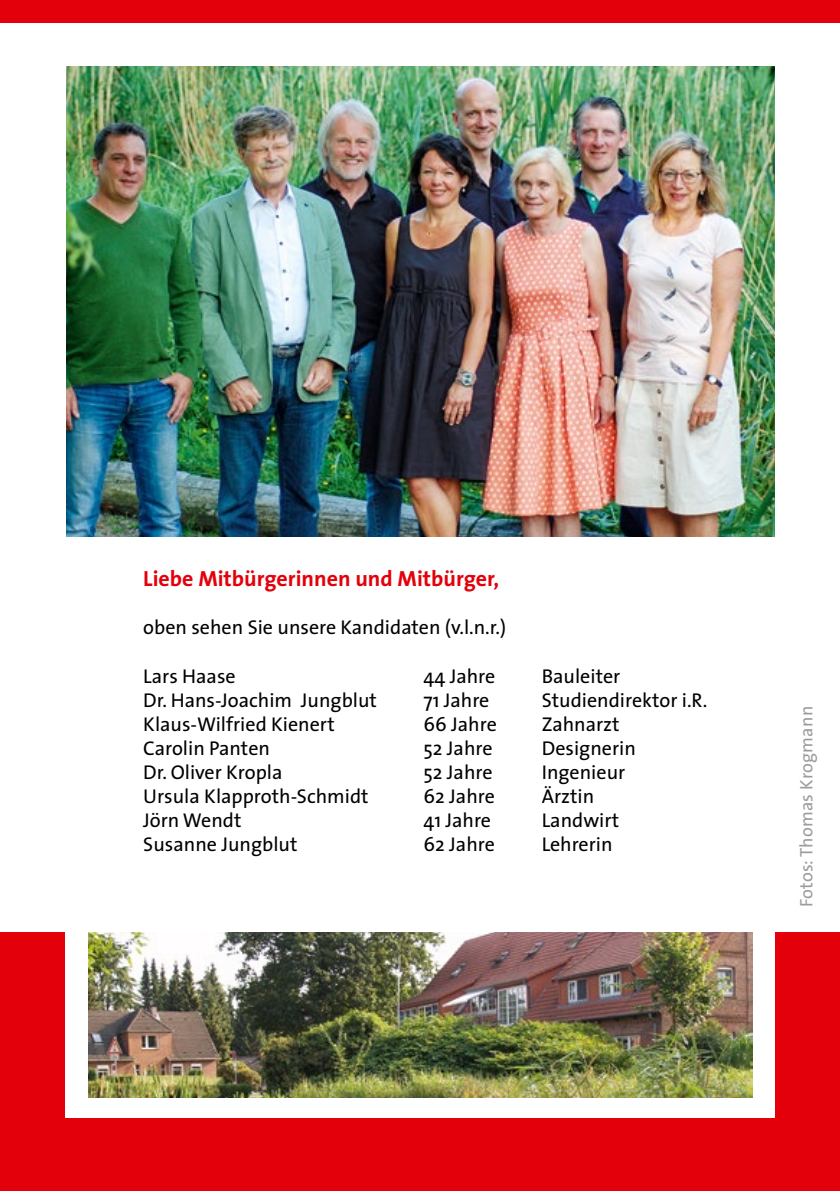
<style>
.page{position:relative;width:840px;height:1191px;background:#fff}
.page>*{position:absolute;margin:0;border:0;box-sizing:border-box;transform-origin:0 0}
.t1{font:700 22px "The Sans";color:#e3000b}
.t2{font:20px "The Sans";color:#000}
.t3{font:18px "The Sans";letter-spacing:.01em;color:#9c9c9d}
</style>
<div class="page">
<div style="left:0;top:933px;width:839px;height:258px;background:#e3000b"></div>
<div style="left:65px;top:34px;width:709px;height:1083px;background:#fff"></div>
<div style="left:0;top:0;width:839px;height:23px;background:#e3000b"></div>
<img style="left:67px;top:66px;width:707px;height:470px">
<img style="left:89px;top:933px;width:663px;height:164px">
<p class="t1" style="left:143px;top:560px;width:357px">Liebe Mitbürgerinnen und Mitbürger,</p>
<p class="t2" style="left:143px;top:611px;width:364px">oben sehen Sie unsere Kandidaten (v.l.n.r.)</p>
<p class="t2" style="left:143px;top:659px;width:94px">Lars Haase</p>
<p class="t2" style="left:423px;top:659px;width:73px">44 Jahre</p>
<p class="t2" style="left:541px;top:659px;width:80px">Bauleiter</p>
<p class="t2" style="left:143px;top:683px;width:235px">Dr. Hans-Joachim Jungblut</p>
<p class="t2" style="left:423px;top:683px;width:67px">71 Jahre</p>
<p class="t2" style="left:541px;top:683px;width:167px">Studiendirektor i.R.</p>
<p class="t2" style="left:143px;top:707px;width:193px">Klaus-Wilfried Kienert</p>
<p class="t2" style="left:423px;top:707px;width:75px">66 Jahre</p>
<p class="t2" style="left:541px;top:707px;width:79px">Zahnarzt</p>
<p class="t2" style="left:143px;top:731px;width:128px">Carolin Panten</p>
<p class="t2" style="left:423px;top:731px;width:70px">52 Jahre</p>
<p class="t2" style="left:541px;top:731px;width:95px">Designerin</p>
<p class="t2" style="left:143px;top:755px;width:141px">Dr. Oliver Kropla</p>
<p class="t2" style="left:423px;top:755px;width:70px">52 Jahre</p>
<p class="t2" style="left:541px;top:755px;width:85px">Ingenieur</p>
<p class="t2" style="left:143px;top:779px;width:227px">Ursula Klapproth-Schmidt</p>
<p class="t2" style="left:423px;top:779px;width:73px">62 Jahre</p>
<p class="t2" style="left:541px;top:779px;width:54px">Ärztin</p>
<p class="t2" style="left:143px;top:803px;width:100px">Jörn Wendt</p>
<p class="t2" style="left:423px;top:803px;width:69px">41 Jahre</p>
<p class="t2" style="left:541px;top:803px;width:79px">Landwirt</p>
<p class="t2" style="left:143px;top:827px;width:155px">Susanne Jungblut</p>
<p class="t2" style="left:423px;top:827px;width:73px">62 Jahre</p>
<p class="t2" style="left:541px;top:827px;width:72px">Lehrerin</p>
<p class="t3" style="left:791px;top:907px;width:203px;rotate:-90deg">Fotos: Thomas Krogmann</p>
</div>
